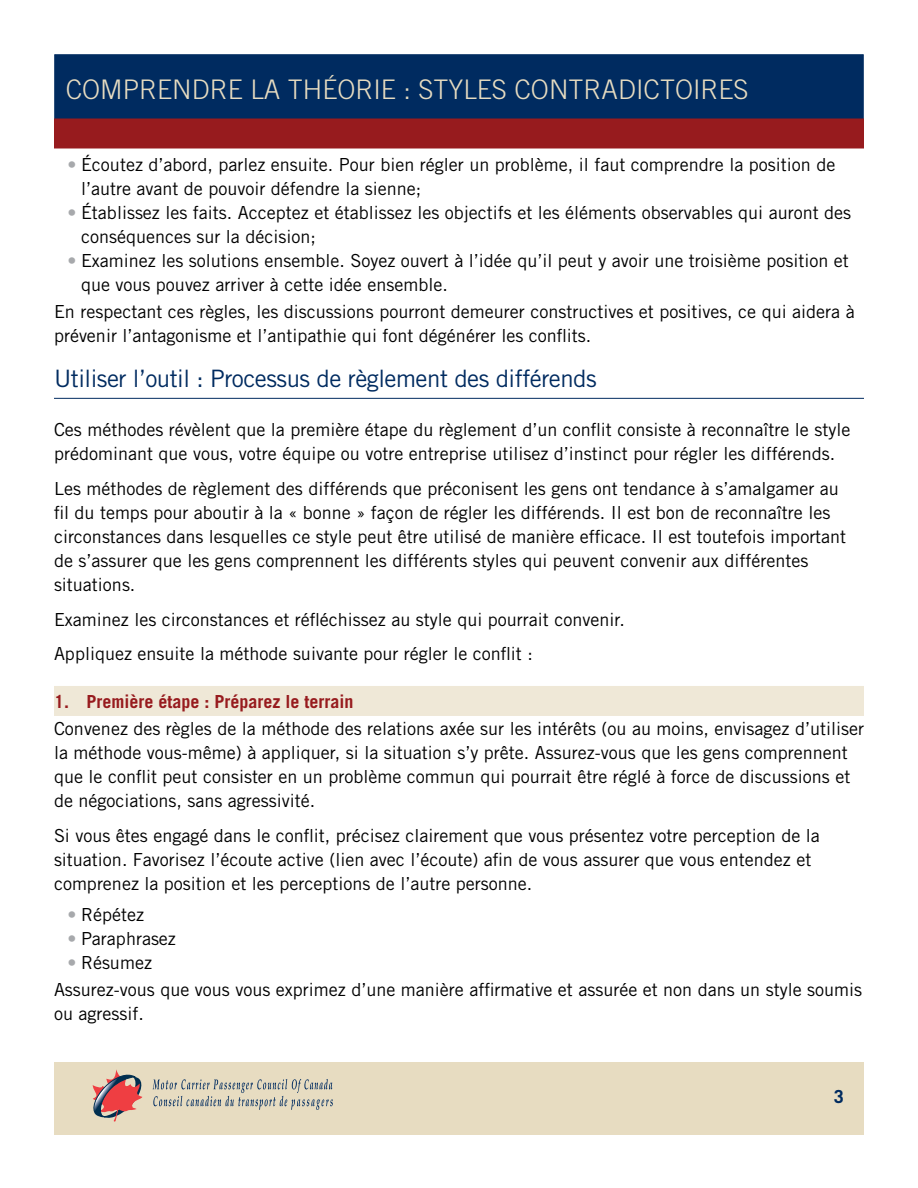
<style>
.page{position:relative;width:918px;height:1188px;background:#fff}
.page>*{position:absolute;margin:0;border:0;box-sizing:border-box;transform-origin:0 0}
.t1{font:300 27px "Trade Gothic";color:#e7dcc1}
.t2{font:24px "Trade Gothic";letter-spacing:-.02em;color:#002b60}
.t3{font:18px/24px "Trade Gothic";color:#000}
.t4{font:700 18px "Trade Gothic";color:#971b1e}
.t5{font:700 18px "Trade Gothic";color:#002b60}
.s1{color:#a7a9ac}
</style>
<div class="page">
<div style="left:54px;top:1062px;width:810px;height:73px;background:#e7dcc1"></div>
<svg style="left:153px;top:1079px;width:180px;height:31px"></svg>
<svg style="left:92px;top:1069px;width:51px;height:53px"></svg>
<div style="left:54px;top:54px;width:810px;height:73px;background:#002b60;border:1px solid #002b60"></div>
<div style="left:54px;top:118px;width:810px;height:30px;background:#971b1e"></div>
<hr style="left:54px;top:398px;width:810px;height:1px;background:#002b60">
<div style="left:54px;top:686px;width:810px;height:30px;background:#efe8d7"></div>
<h1 class="t1" style="left:66px;top:74px;width:682px">COMPRENDRE LA THÉORIE : STYLES CONTRADICTOIRES</h1>
<p class="t3" style="left:81px;top:152px;width:756px;text-indent:-14px"><span class="s1">•</span> Écoutez d’abord, parlez ensuite. Pour bien régler un problème, il faut comprendre la position de l’autre avant de pouvoir défendre la sienne;</p>
<p class="t3" style="left:81px;top:200px;width:772px;text-indent:-14px"><span class="s1">•</span> Établissez les faits. Acceptez et établissez les objectifs et les éléments observables qui auront des conséquences sur la décision;</p>
<p class="t3" style="left:81px;top:248px;width:769px;text-indent:-14px"><span class="s1">•</span> Examinez les solutions ensemble. Soyez ouvert à l’idée qu’il peut y avoir une troisième position et que vous pouvez arriver à cette idée ensemble.</p>
<p class="t3" style="left:54px;top:299px;width:802px">En respectant ces règles, les discussions pourront demeurer constructives et positives, ce qui aidera à prévenir l’antagonisme et l’antipathie qui font dégénérer les conflits.</p>
<h2 class="t2" style="left:54px;top:364px;width:544px">Utiliser l’outil : Processus de règlement des différends</h2>
<p class="t3" style="left:54px;top:417px;width:798px">Ces méthodes révèlent que la première étape du règlement d’un conflit consiste à reconnaître le style prédominant que vous, votre équipe ou votre entreprise utilisez d’instinct pour régler les différends.</p>
<p class="t3" style="left:54px;top:476px;width:794px">Les méthodes de règlement des différends que préconisent les gens ont tendance à s’amalgamer au fil du temps pour aboutir à la « bonne » façon de régler les différends. Il est bon de reconnaître les circonstances dans lesquelles ce style peut être utilisé de manière efficace. Il est toutefois important de s’assurer que les gens comprennent les différents styles qui peuvent convenir aux différentes situations.</p>
<p class="t3" style="left:54px;top:602px;width:572px;line-height:34.8px">Examinez les circonstances et réfléchissez au style qui pourrait convenir.<br>Appliquez ensuite la méthode suivante pour régler le conflit :</p>
<p class="t4" style="left:54px;top:690px;width:301px">1. Première étape : Préparez le terrain</p>
<p class="t3" style="left:54px;top:716px;width:812px">Convenez des règles de la méthode des relations axée sur les intérêts (ou au moins, envisagez d’utiliser la méthode vous-même) à appliquer, si la situation s’y prête. Assurez-vous que les gens comprennent que le conflit peut consister en un problème commun qui pourrait être réglé à force de discussions et de négociations, sans agressivité.</p>
<p class="t3" style="left:54px;top:823px;width:767px">Si vous êtes engagé dans le conflit, précisez clairement que vous présentez votre perception de la situation. Favorisez l’écoute active (lien avec l’écoute) afin de vous assurer que vous entendez et comprenez la position et les perceptions de l’autre personne.</p>
<p class="t3" style="left:68px;top:902px;width:78px"><span class="s1">•</span> Répétez</p>
<p class="t3" style="left:68px;top:926px;width:110px"><span class="s1">•</span> Paraphrasez</p>
<p class="t3" style="left:54px;top:949px;width:810px;line-height:27.3px;text-indent:14px"><span class="s1">•</span> Résumez<br>Assurez-vous que vous vous exprimez d’une manière affirmative et assurée et non dans un style soumis</p>
<p class="t3" style="left:54px;top:1002px;width:91px">ou agressif.</p>
<p class="t5" style="left:834px;top:1086px;width:12px">3</p>
</div>
